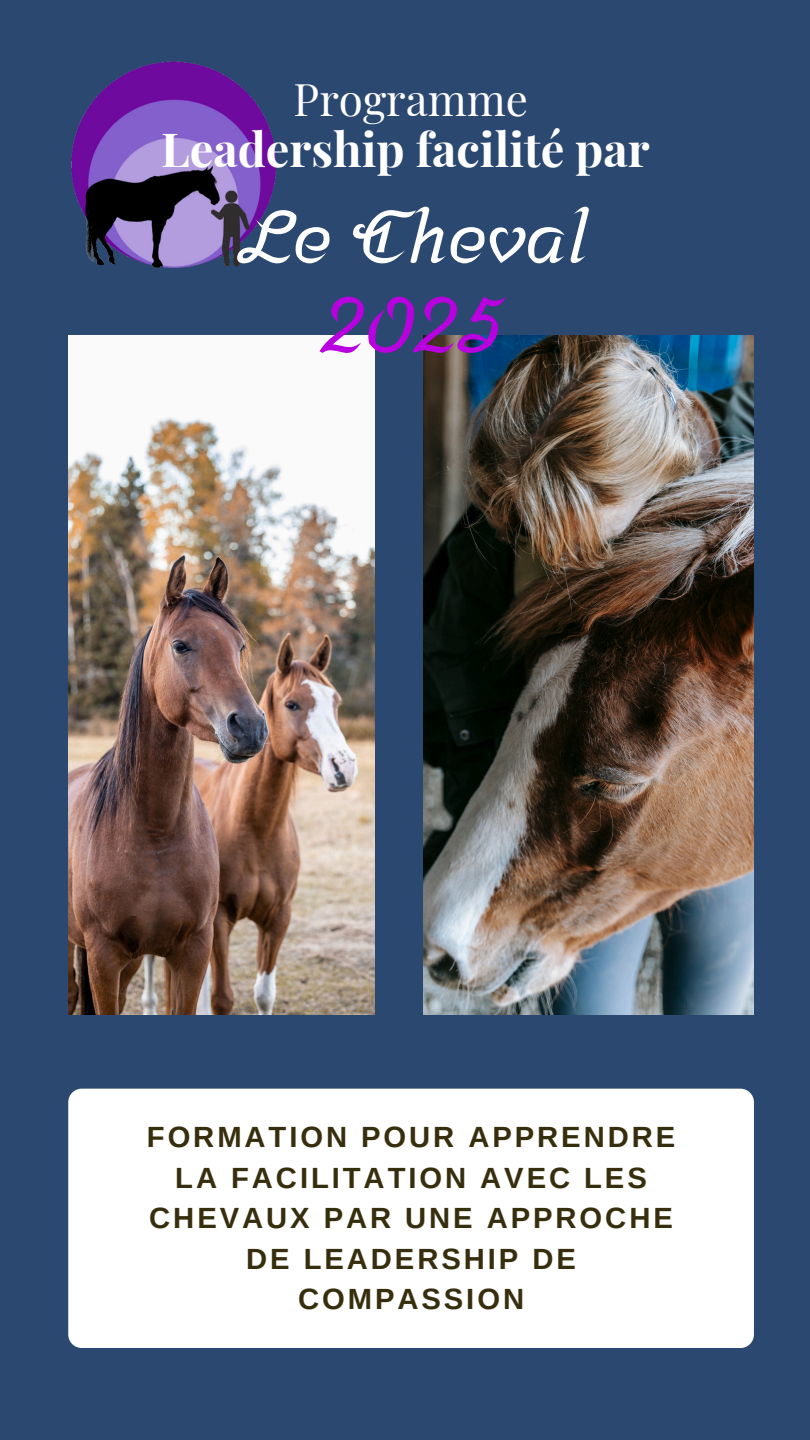
<style>
.page{position:relative;width:810px;height:1440px;background:#2b4871}
.page>*{position:absolute;margin:0;border:0;box-sizing:border-box;transform-origin:0 0}
.t1{font:700 78.1px "Srisakdi";color:#b900df}
.t2{font:700 74px "Srisakdi";color:#fff}
.t3{font:700 47px "Playfair Display";color:#fff}
.t4{font:44px "Playfair Display";color:#fff}
.t5{font:700 29.2px/40.5px "Arimo";letter-spacing:.1em;color:#372e0e;text-align:center}
</style>
<div class="page">
<img style="left:424px;top:335px;width:330px;height:680px">
<img style="left:68px;top:335px;width:306px;height:680px">
<div style="left:68px;top:1089px;width:686px;height:259px;background:#fff;border-radius:14px"></div>
<img style="left:71px;top:61px;width:206px;height:207px">
<h1 class="t4" style="left:294px;top:68px;width:236px">Programme</h1>
<h1 class="t3" style="left:161px;top:116px;width:490px">Leadership facilité par</h1>
<h1 class="t2" style="left:240px;top:192px;width:349px">Le Cheval</h1>
<h2 class="t1" style="left:321px;top:278px;width:182px">2025</h2>
<p class="t5" style="left:147px;top:1117px;width:530px">FORMATION POUR APPRENDRE<br>LA FACILITATION AVEC LES<br>CHEVAUX PAR UNE APPROCHE<br>DE LEADERSHIP DE<br>COMPASSION</p>
</div>
